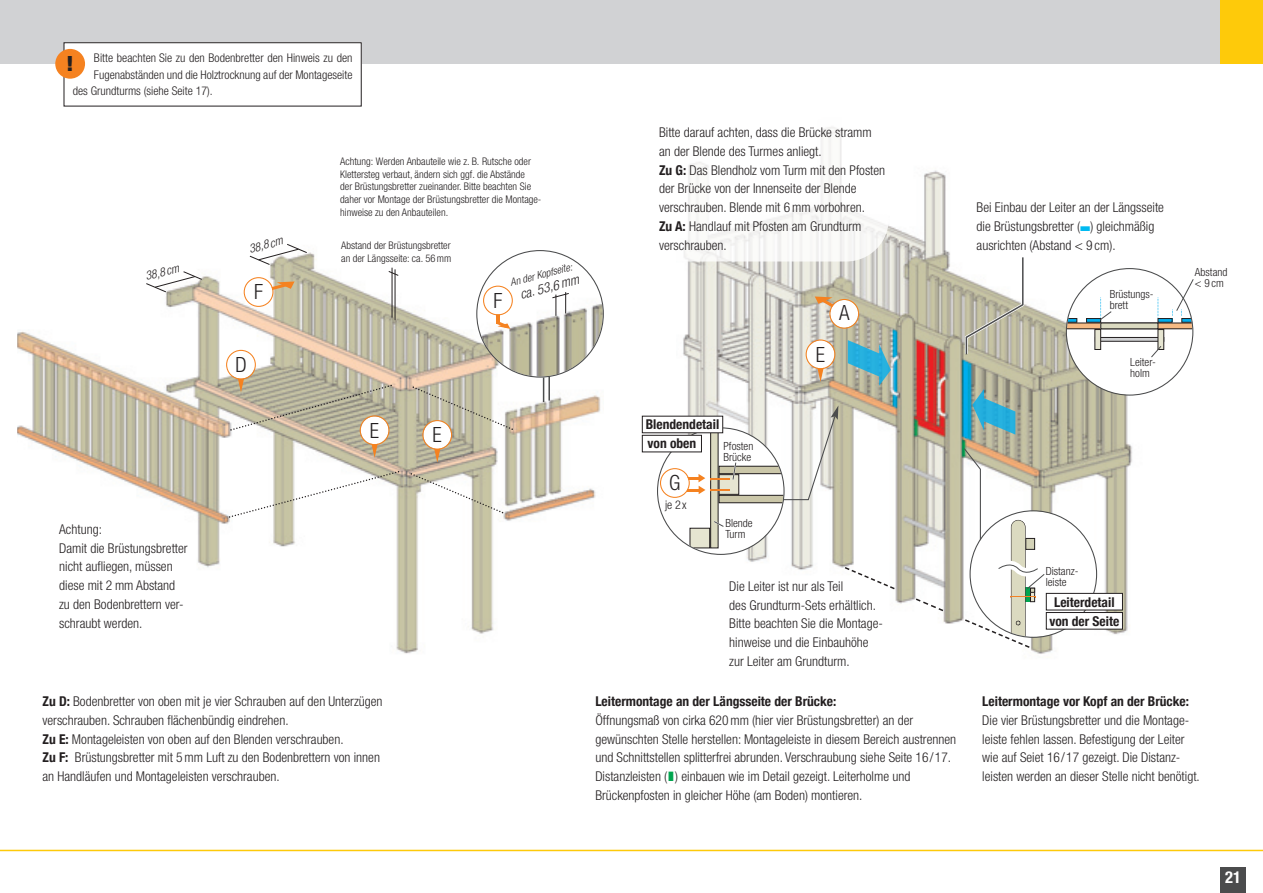
<style>
.page{position:relative;width:1263px;height:893px;background:#fff}
.page>*{position:absolute;margin:0;border:0;box-sizing:border-box;transform-origin:0 0}
.t1{font:300 condensed 21px "Helvetica Neue";color:#231f20}
.t2{font:900 expanded 21px "Helvetica Neue";color:#231f20}
.t3{font:700 condensed 16.5px "Helvetica Neue";color:#fff}
.t4{font:300 condensed 13.5px/18.8px "Helvetica Neue";color:#231f20}
.t5{font:700 condensed 13.5px "Helvetica Neue";color:#231f20}
.t6{font:italic 300 condensed 13.5px "Helvetica Neue";color:#231f20}
.t7{font:300 condensed 12px "Helvetica Neue";color:#231f20}
.t8{font:italic 300 condensed 12px "Helvetica Neue";color:#231f20}
.t9{font:300 condensed 11.25px/11.2px "Helvetica Neue";color:#231f20}
.t10{font:300 condensed 10.5px/12.8px "Helvetica Neue";color:#231f20}
.t11{font:italic 300 condensed 10.5px "Helvetica Neue";color:#231f20}
.s1{font-weight:700}
.s2{color:#00a54f}
.s3{color:#00baf1}
</style>
<div class="page">
<div style="left:0;top:0;width:1263px;height:64px;background:#d1d2d4"></div>
<div style="left:1220px;top:0;width:43px;height:64px;background:#feca0a"></div>
<hr style="left:0;top:850px;width:1263px;height:1px;background:#feca0a">
<div style="left:1220px;top:867px;width:26px;height:26px;background:#4b4c4d"></div>
<img style="left:17px;top:250px;width:579px;height:404px">
<img style="left:683px;top:170px;width:449px;height:484px">
<svg style="left:249px;top:244px;width:59px;height:21px"></svg>
<svg style="left:145px;top:271px;width:58px;height:22px"></svg>
<svg style="left:815px;top:295px;width:44px;height:34px"></svg>
<svg style="left:244px;top:277px;width:51px;height:30px"></svg>
<svg style="left:409px;top:472px;width:94px;height:42px"></svg>
<svg style="left:914px;top:597px;width:31px;height:15px"></svg>
<svg style="left:228px;top:470px;width:171px;height:49px"></svg>
<svg style="left:226px;top:350px;width:166px;height:108px"></svg>
<svg style="left:411px;top:250px;width:193px;height:213px"></svg>
<svg style="left:806px;top:339px;width:29px;height:43px"></svg>
<div style="left:642px;top:416px;width:81px;height:17px;border:1px solid #231f20"></div>
<div style="left:642px;top:435px;width:60px;height:17px;border:1px solid #231f20"></div>
<div style="left:1046px;top:593px;width:76px;height:17px;background:#fff"></div>
<div style="left:1046px;top:593px;width:77px;height:17px;border:1px solid #231f20"></div>
<div style="left:1046px;top:612px;width:76px;height:17px;background:#fff"></div>
<div style="left:1046px;top:612px;width:77px;height:17px;border:1px solid #231f20"></div>
<svg style="left:963px;top:447px;width:134px;height:202px"></svg>
<svg style="left:657px;top:405px;width:181px;height:150px"></svg>
<div style="left:638px;top:111px;width:251px;height:150px;background:#fff;border-radius:43px"></div>
<svg style="left:963px;top:245px;width:63px;height:112px"></svg>
<svg style="left:848px;top:340px;width:43px;height:46px;background:#6fb1bc"></svg>
<svg style="left:972px;top:389px;width:43px;height:46px;background:#6badb8"></svg>
<svg style="left:1066px;top:268px;width:128px;height:128px"></svg>
<hr style="left:392px;top:268px;width:1px;height:50px;background:#231f20">
<hr style="left:395px;top:269px;width:1px;height:51px;background:#231f20">
<svg style="left:388px;top:270px;width:11px;height:6px"></svg>
<div style="left:64px;top:43px;width:297px;height:63px;background:#fff"></div>
<div style="left:55px;top:49px;width:30px;height:30px;background:#f58220;border-radius:50%"></div>
<svg style="left:843px;top:566px;width:53px;height:25px"></svg>
<p class="t7" style="left:94px;top:53px;width:260px">Bitte beachten Sie zu den Bodenbretter den Hinweis zu den</p>
<p class="t7" style="left:94px;top:70px;width:260px">Fugenabständen und die Holztrocknung auf der Montageseite</p>
<p class="t7" style="left:73px;top:86px;width:142px">des Grundturms (siehe Seite 17).</p>
<p class="t2" style="left:67px;top:56px;width:9px">!</p>
<p class="t8" style="left:144px;top:272px;width:36px;rotate:-15deg">38,8 cm</p>
<p class="t8" style="left:248px;top:245px;width:36px;rotate:-15deg">38,8 cm</p>
<p class="t1" style="left:254px;top:283px;width:10px">F</p>
<p class="t1" style="left:235px;top:357px;width:13px">D</p>
<p class="t10" style="left:340px;top:156px;width:203px">Achtung: Werden Anbauteile wie z. B. Rutsche oder Klettersteg verbaut, ändern sich ggf. die Abstände<br>der Brüstungsbretter zueinander. Bitte beachten Sie daher vor Montage der Brüstungsbretter die Montage&shy;hinweise zu den Anbauteilen.</p>
<p class="t10" style="left:341px;top:240px;width:112px">Abstand der Brüstungsbretter an der Längsseite: ca. 56mm</p>
<p class="t1" style="left:493px;top:293px;width:10px">F</p>
<p class="t11" style="left:509px;top:279px;width:65px;rotate:-15deg">An der Kopfseite:</p>
<p class="t6" style="left:519px;top:290px;width:62px;rotate:-15deg">ca. 53,6mm</p>
<p class="t4" style="left:659px;top:124px;width:214px">Bitte darauf achten, dass die Brücke stramm an der Blende des Turmes anliegt.</p>
<p class="t4" style="left:659px;top:162px;width:228px"><span class="s1">Zu G:</span> Das Blendholz vom Turm mit den Pfosten</p>
<p class="t4" style="left:659px;top:180px;width:199px">der Brücke von der Innenseite der Blende</p>
<p class="t4" style="left:659px;top:199px;width:207px">verschrauben. Blende mit 6mm vorbohren.</p>
<p class="t4" style="left:659px;top:218px;width:204px"><span class="s1">Zu A:</span> Handlauf mit Pfosten am Grundturm</p>
<p class="t4" style="left:659px;top:237px;width:69px">verschrauben.</p>
<p class="t1" style="left:816px;top:347px;width:11px">E</p>
<p class="t1" style="left:839px;top:305px;width:12px">A</p>
<p class="t4" style="left:59px;top:521px;width:44px">Achtung:</p>
<p class="t4" style="left:59px;top:539px;width:130px">Damit die Brüstungsbretter nicht aufliegen, müssen diese mit 2 mm Abstand zu den Bodenbrettern ver&shy;schraubt werden.</p>
<p class="t1" style="left:370px;top:423px;width:11px">E</p>
<p class="t1" style="left:433px;top:427px;width:11px">E</p>
<p class="t4" style="left:43px;top:693px;width:341px"><span class="s1">Zu D:</span> Bodenbretter von oben mit je vier Schrauben auf den Unterzügen verschrauben. Schrauben flächenbündig eindrehen.</p>
<p class="t4" style="left:43px;top:731px;width:303px"><span class="s1">Zu E:</span> Montageleisten von oben auf den Blenden verschrauben.</p>
<p class="t4" style="left:43px;top:749px;width:339px"><span class="s1">Zu F:</span> Brüstungsbretter mit 5mm Luft zu den Bodenbrettern von innen an Handläufen und Montageleisten verschrauben.</p>
<p class="t5" style="left:646px;top:416px;width:75px">Blendendetail</p>
<p class="t5" style="left:647px;top:435px;width:50px">von oben</p>
<p class="t9" style="left:723px;top:441px;width:31px">Pfosten<br>Brücke</p>
<p class="t1" style="left:669px;top:475px;width:13px">G</p>
<p class="t7" style="left:665px;top:501px;width:23px">je 2x</p>
<p class="t9" style="left:725px;top:518px;width:29px">Blende<br>Turm</p>
<p class="t4" style="left:729px;top:578px;width:155px">Die Leiter ist nur als Teil<br>des Grundturm-Sets erhältlich.<br>Bitte beachten Sie die Montage&shy;hinweise und die Einbauhöhe zur Leiter am Grundturm.</p>
<p class="t5" style="left:595px;top:693px;width:243px">Leitermontage an der Längsseite der Brücke:</p>
<p class="t4" style="left:595px;top:712px;width:362px">Öffnungsmaß von cirka 620mm (hier vier Brüstungsbretter) an der gewünschten Stelle herstellen: Montageleiste in diesem Bereich austrennen und Schnittstellen splitterfrei abrunden. Verschraubung siehe Seite 16/17.</p>
<p class="t4" style="left:595px;top:768px;width:316px">Distanzleisten (<span class="s2">■</span> ) einbauen wie im Detail gezeigt. Leiterholme und<br>Brückenpfosten in gleicher Höhe (am Boden) montieren.</p>
<p class="t4" style="left:977px;top:199px;width:189px">Bei Einbau der Leiter an der Längsseite die Brüstungsbretter (<span class="s3">■</span>) gleichmäßig ausrichten (Abstand &lt; 9 cm).</p>
<p class="t9" style="left:1110px;top:290px;width:45px">Brüstungs-</p>
<p class="t9" style="left:1110px;top:301px;width:20px">brett</p>
<p class="t9" style="left:1130px;top:357px;width:27px">Leiter&shy;holm</p>
<p class="t9" style="left:1195px;top:267px;width:34px">Abstand &lt; 9cm</p>
<p class="t9" style="left:1046px;top:566px;width:34px">Distanz&shy;leiste</p>
<p class="t5" style="left:1054px;top:594px;width:62px">Leiterdetail</p>
<p class="t5" style="left:1049px;top:613px;width:71px">von der Seite</p>
<p class="t4" style="left:982px;top:693px;width:219px"><span class="s1">Leitermontage vor Kopf an der Brücke:<br></span>Die vier Brüstungsbretter und die Montage&shy;leiste fehlen lassen. Befestigung der Leiter wie auf Seiet 16/17 gezeigt. Die Distanz&shy;leisten werden an dieser Stelle nicht benötigt.</p>
<p class="t3" style="left:1225px;top:867px;width:17px">21</p>
</div>
